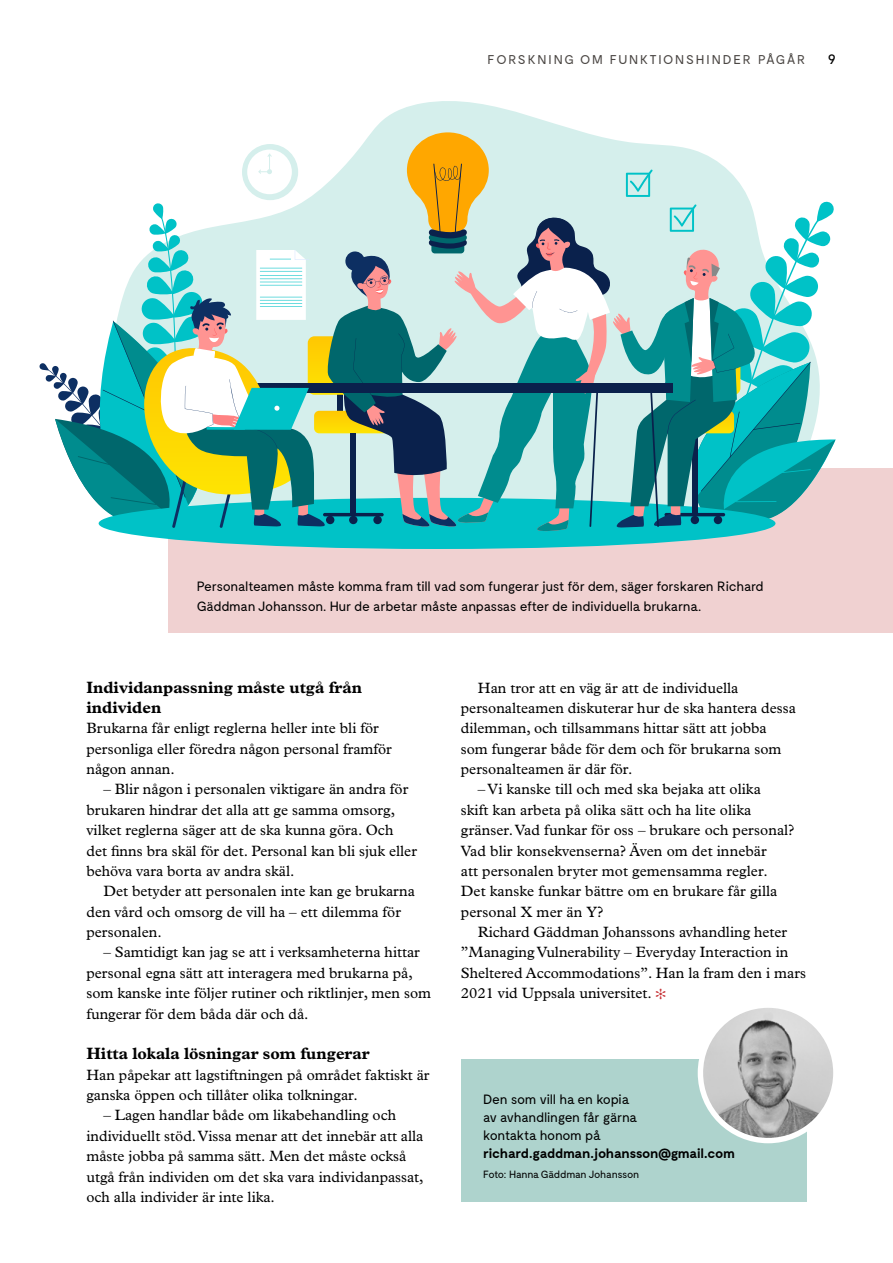
<style>
.page{position:relative;width:893px;height:1263px;background:#fff}
.page>*{position:absolute;margin:0;border:0;box-sizing:border-box;transform-origin:0 0}
.H2_-_Mellanrubrik{font:700 16.5px/20.4px "Plantin Std";color:#000}
.Brödtext_Plantin{font:15px/20.4px "Plantin Std";color:#000}
.Brödtext_Plantin_-_u{font:15px/20.4px "Plantin Std";color:#000}
.t1{font:15px "Moderat";color:#000}
.Bild-_och_faktatext{font:13.5px/20.4px "Moderat";letter-spacing:-.025em;color:#000}
.Namnruta{font:13.5px/18px "Moderat";letter-spacing:-.025em;color:#000}
.t2{font:12.75px "Moderat";letter-spacing:.14em;color:#4b4744}
.Fotocred{font:10.5px "Moderat";letter-spacing:-.025em;color:#000}
.s1{color:#c8373b}
.s2{font-weight:700}
</style>
<div class="page">
<div style="left:168px;top:468px;width:725px;height:165px;background:#f0d1d1"></div>
<div style="left:461px;top:1059px;width:345px;height:143px;background:#aed3cd"></div>
<img style="left:700px;top:1005px;width:136px;height:135px;border-radius:68px">
<div style="left:698px;top:1002px;width:141px;height:141px;border:5px solid #fff;border-radius:50%"></div>
<svg style="left:372px;top:101px;width:210px;height:31px;fill:#d5efec"></svg>
<svg style="left:39px;top:132px;width:796px;height:417px"></svg>
<p class="t2" style="left:488px;top:53px;width:319px">FORSKNING OM FUNKTIONSHINDER PÅGÅR</p>
<p class="t1" style="left:828px;top:50px;width:9px">9</p>
<p class="Bild-_och_faktatext" style="left:197px;top:576px;width:569px">Personalteamen måste komma fram till vad som fungerar just för dem, säger forskaren Richard<br>Gäddman Johansson. Hur de arbetar måste anpassas efter de individuella brukarna.</p>
<h2 class="H2_-_Mellanrubrik" style="left:86px;top:677px;width:277px">Individanpassning måste utgå från individen</h2>
<p class="Brödtext_Plantin_-_u" style="left:86px;top:718px;width:307px">Brukarna får enligt reglerna heller inte bli för personliga eller föredra någon personal framför någon annan.</p>
<p class="Brödtext_Plantin" style="left:86px;top:779px;width:332px;text-indent:17px">– Blir någon i personalen viktigare än andra för brukaren hindrar det alla att ge samma omsorg, vilket reglerna säger att de ska kunna göra. Och det finns bra skäl för det. Personal kan bli sjuk eller behöva vara borta av andra skäl.</p>
<p class="Brödtext_Plantin" style="left:86px;top:881px;width:330px;text-indent:17px">Det betyder att personalen inte kan ge brukarna den vård och omsorg de vill ha – ett dilemma för personalen.</p>
<p class="Brödtext_Plantin" style="left:86px;top:942px;width:346px;text-indent:17px">– Samtidigt kan jag se att i verksamheterna hittar personal egna sätt att interagera med brukarna på, som kanske inte följer rutiner och riktlinjer, men som fungerar för dem båda där och då.</p>
<h2 class="H2_-_Mellanrubrik" style="left:86px;top:1043px;width:285px">Hitta lokala lösningar som fungerar</h2>
<p class="Brödtext_Plantin_-_u" style="left:86px;top:1064px;width:345px">Han påpekar att lagstiftningen på området faktiskt är ganska öppen och tillåter olika tolkningar.</p>
<p class="Brödtext_Plantin" style="left:86px;top:1105px;width:339px;text-indent:17px">– Lagen handlar både om likabehandling och individuellt stöd. Vissa menar att det innebär att alla måste jobba på samma sätt. Men det måste också utgå från individen om det ska vara individanpassat, och alla individer är inte lika.</p>
<p class="Brödtext_Plantin" style="left:461px;top:677px;width:336px;text-indent:17px">Han tror att en väg är att de individuella personalteamen diskuterar hur de ska hantera dessa dilemman, och tillsammans hittar sätt att jobba som fungerar både för dem och för brukarna som personalteamen är där för.</p>
<p class="Brödtext_Plantin" style="left:461px;top:779px;width:335px;text-indent:17px">– Vi kanske till och med ska bejaka att olika<br>skift kan arbeta på olika sätt och ha lite olika gränser. Vad funkar för oss – brukare och personal?<br>Vad blir konsekvenserna? Även om det innebär<br>att personalen bryter mot gemensamma regler.<br>Det kanske funkar bättre om en brukare får gilla personal X mer än Y?</p>
<p class="Brödtext_Plantin" style="left:461px;top:922px;width:347px;text-indent:17px">Richard Gäddman Johanssons avhandling heter ”Managing Vulnerability – Everyday Interaction in Sheltered Accommodations”. Han la fram den i mars 2021 vid Uppsala universitet. <span class="s1">✻</span></p>
<p class="Namnruta" style="left:483px;top:1091px;width:253px">Den som vill ha en kopia<br>av avhandlingen får gärna<br>kontakta honom på <span class="s2">richard.gaddman.johansson@gmail.com</span></p>
<p class="Fotocred" style="left:483px;top:1168px;width:158px">Foto: Hanna Gäddman Johansson</p>
</div>
